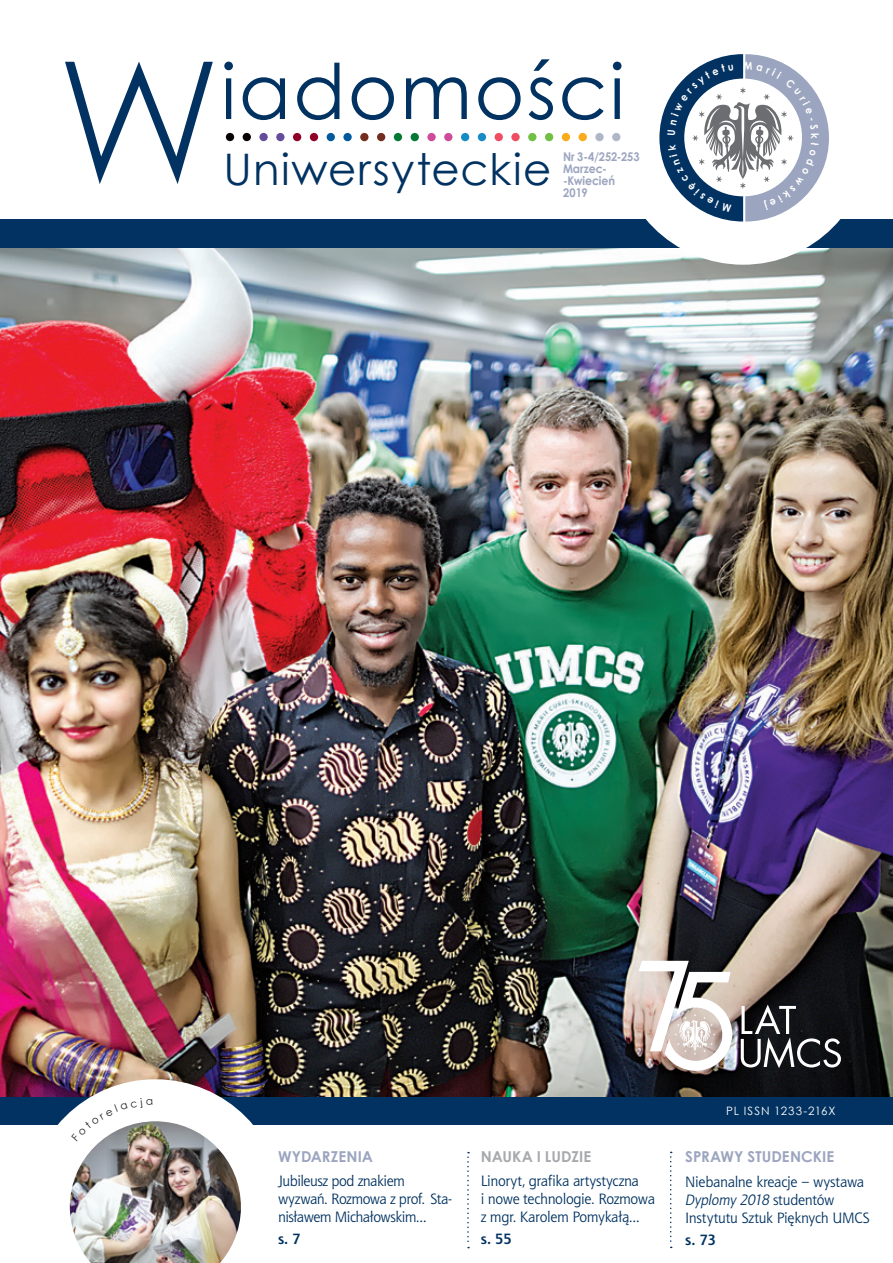
<style>
.page{position:relative;width:893px;height:1263px;background:#fff}
.page>*{position:absolute;margin:0;border:0;box-sizing:border-box;transform-origin:0 0}
.t1{font:175.8px "Century Gothic";color:#013261}
.t2{font:76.5px "Century Gothic";letter-spacing:.03em;color:#013261}
.t3{font:43.5px "Century Gothic";letter-spacing:.035em;color:#013261}
.Spis_2a{font:15px/18px "Aerton EFN";letter-spacing:-.025em;color:#013261}
.Spis_2a-2{font:700 15px "Century Gothic";letter-spacing:.005em;color:#9ca5bf}
.Spis_2a-3{font:700 15px "Century Gothic";letter-spacing:.005em;color:#a8a9ad}
.Spis_2a-4{font:700 15px "Aerton EFN";color:#013261}
.t4{font:700 12px/12px "Century Gothic";letter-spacing:-.005em;color:#9ca5bf;scale:.92 1}
.t5{font:11.55px "Century Gothic";letter-spacing:.075em;color:#fff}
.s1{font-family:"Garamond Premr Pro"}
.s2{font-style:italic}
</style>
<div class="page">
<img style="left:0;top:248px;width:893px;height:848px">
<img style="left:639px;top:961px;width:93px;height:110px">
<svg style="left:741px;top:1004px;width:100px;height:64px;background:#404143"></svg>
<div style="left:0;top:219px;width:893px;height:29px;background:#013261"></div>
<div style="left:0;top:1096px;width:893px;height:29px;background:#013261"></div>
<img style="left:28px;top:1079px;width:255px;height:19px">
<div style="left:226px;top:133px;width:8px;height:8px;background:#080302;border-radius:50%"></div>
<div style="left:243px;top:133px;width:8px;height:8px;background:#080302;border-radius:50%"></div>
<div style="left:259px;top:133px;width:9px;height:8px;background:#644c9a;border-radius:50%"></div>
<div style="left:276px;top:133px;width:9px;height:8px;background:#644c9a;border-radius:50%"></div>
<div style="left:293px;top:133px;width:8px;height:8px;background:#900126;border-radius:50%"></div>
<div style="left:310px;top:133px;width:8px;height:8px;background:#900126;border-radius:50%"></div>
<div style="left:327px;top:133px;width:8px;height:8px;background:#015a9d;border-radius:50%"></div>
<div style="left:343px;top:133px;width:9px;height:8px;background:#015a9d;border-radius:50%"></div>
<div style="left:360px;top:133px;width:8px;height:8px;background:#722d1f;border-radius:50%"></div>
<div style="left:377px;top:133px;width:8px;height:8px;background:#722d1f;border-radius:50%"></div>
<div style="left:394px;top:133px;width:8px;height:8px;background:#057934;border-radius:50%"></div>
<div style="left:411px;top:133px;width:8px;height:8px;background:#057934;border-radius:50%"></div>
<div style="left:427px;top:133px;width:9px;height:8px;background:#d04a9a;border-radius:50%"></div>
<div style="left:444px;top:133px;width:8px;height:8px;background:#d04a9a;border-radius:50%"></div>
<div style="left:461px;top:133px;width:8px;height:8px;background:#178cc4;border-radius:50%"></div>
<div style="left:478px;top:133px;width:8px;height:8px;background:#178cc4;border-radius:50%"></div>
<div style="left:495px;top:133px;width:8px;height:8px;background:#ef4d63;border-radius:50%"></div>
<div style="left:511px;top:133px;width:9px;height:8px;background:#ef4d63;border-radius:50%"></div>
<div style="left:528px;top:133px;width:8px;height:8px;background:#71bf44;border-radius:50%"></div>
<div style="left:545px;top:133px;width:8px;height:8px;background:#71bf44;border-radius:50%"></div>
<div style="left:562px;top:133px;width:8px;height:8px;background:#faab1a;border-radius:50%"></div>
<div style="left:579px;top:133px;width:8px;height:8px;background:#faab1a;border-radius:50%"></div>
<div style="left:595px;top:133px;width:9px;height:8px;background:#b0b5c7;border-radius:50%"></div>
<svg style="left:467px;top:1152px;width:2px;height:96px"></svg>
<svg style="left:670px;top:1152px;width:2px;height:96px"></svg>
<div style="left:616px;top:11px;width:254px;height:254px;background:#fff;border-radius:50%"></div>
<div style="left:612px;top:133px;width:8px;height:8px;background:#b0b5c7;border-radius:50%"></div>
<img style="left:57px;top:1098px;width:196px;height:165px">
<svg style="left:659px;top:54px;width:170px;height:168px"></svg>
<p class="t1" style="left:54px;top:0;width:170px">W</p>
<p class="t2" style="left:221px;top:38px;width:405px">iadomości</p>
<p class="t4" style="left:563px;top:150px;width:85px">Nr 3-4/252-253</p>
<p class="t4" style="left:563px;top:162px;width:58px">Marzec--Kwiecień</p>
<p class="t4" style="left:563px;top:186px;width:28px">2019</p>
<p class="t3" style="left:223px;top:138px;width:330px">Uniwersyteckie</p>
<p class="Spis_2a-2" style="left:278px;top:1145px;width:96px">WYDARZENIA</p>
<p class="Spis_2a" style="left:278px;top:1172px;width:176px">Jubileusz pod znakiem wyzwań. Rozmowa z prof. Sta&shy;nisławem Michałowskim<span class="s1">…</span></p>
<p class="Spis_2a-4" style="left:278px;top:1230px;width:24px">s. 7</p>
<p class="Spis_2a-3" style="left:481px;top:1145px;width:112px">NAUKA I LUDZIE</p>
<p class="Spis_2a" style="left:481px;top:1172px;width:176px">Linoryt, grafika artystyczna<br>i nowe technologie. Rozmowa z mgr. Karolem Pomykałą<span class="s1">…</span></p>
<p class="Spis_2a-4" style="left:481px;top:1230px;width:32px">s. 55</p>
<p class="t5" style="left:726px;top:1103px;width:111px">PL ISSN 1233-216X</p>
<p class="Spis_2a-2" style="left:685px;top:1145px;width:151px">SPRAWY STUDENCKIE</p>
<p class="Spis_2a" style="left:685px;top:1172px;width:186px">Niebanalne kreacje – wystawa<br><span class="s2">Dyplomy 2018</span> studentów<br>Instytutu Sztuk Pięknych UMCS</p>
<p class="Spis_2a-4" style="left:685px;top:1231px;width:32px">s. 73</p>
</div>
